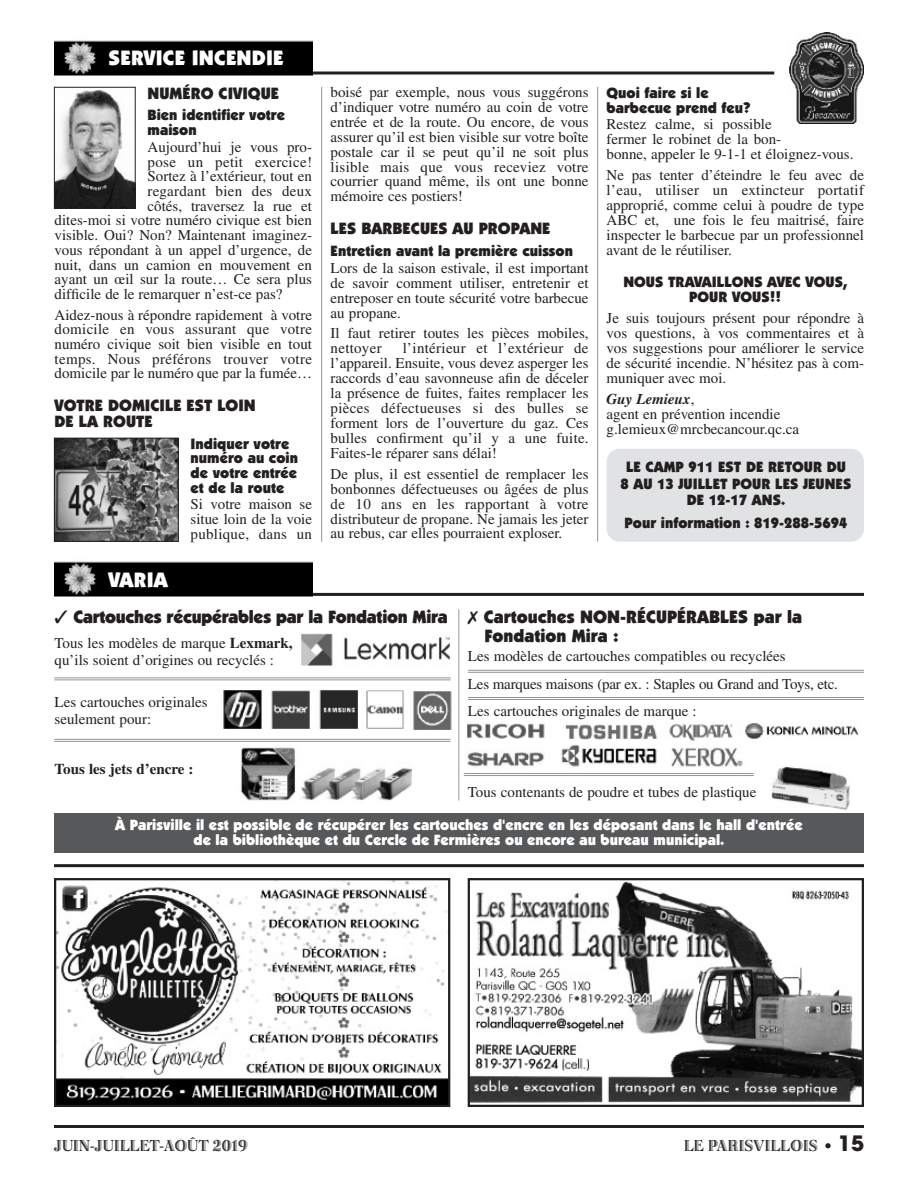
<style>
.page{position:relative;width:918px;height:1188px;background:#fff}
.page>*{position:absolute;margin:0;border:0;box-sizing:border-box;transform-origin:0 0}
.t1{font:900 21px "Itc Kabel";letter-spacing:.005em;color:#fff}
.t2{font:900 18px/19.4px "Itc Kabel";color:#231f20}
.t3{font:900 16.5px/16.2px "Itc Kabel";color:#231f20}
.t4{font:16.5px "Bertie Plain";color:#231f20}
.t5{font:15px/15px "Times";color:#231f20;text-align:justify}
.t6{font:900 15px/14.7px "Itc Kabel";color:#231f20}
.t7{font:900 15px/15px "Itc Kabel";color:#fff;text-align:center}
.t8{font:15px "Times";letter-spacing:.02em;color:#231f20}
.t9{font:700 15px "Times";color:#231f20}
.s1{font-weight:700;font-style:italic}
.s2{font-weight:700}
.s3{font-family:"Frutiger";font-weight:900;font-style:italic;font-size:15px}
.s4{font-family:"Avant Garde";font-weight:700;font-size:21px}
</style>
<div class="page">
<hr style="left:54px;top:1125px;width:810px;height:3px;background:#231f20">
<hr style="left:55px;top:72px;width:719px;height:3px;background:#231f20">
<img style="left:55px;top:40px;width:258px;height:36px">
<hr style="left:55px;top:593px;width:809px;height:3px;background:#231f20">
<img style="left:55px;top:561px;width:258px;height:36px">
<div style="left:607px;top:449px;width:257px;height:93px;background:#e1e2e4;border-radius:13px"></div>
<hr style="left:321px;top:87px;width:1px;height:455px;background:#939598">
<hr style="left:597px;top:87px;width:1px;height:455px;background:#939598">
<hr style="left:458px;top:609px;width:1px;height:191px;background:#939598">
<hr style="left:468px;top:670px;width:396px;height:1px;background:#939598">
<hr style="left:468px;top:672px;width:396px;height:1px;background:#939598">
<hr style="left:468px;top:697px;width:396px;height:1px;background:#939598">
<hr style="left:468px;top:699px;width:396px;height:1px;background:#939598">
<div style="left:54px;top:813px;width:810px;height:40px;background:#57585a"></div>
<img style="left:790px;top:33px;width:74px;height:91px">
<img style="left:56px;top:90px;width:78px;height:117px">
<div style="left:54px;top:87px;width:82px;height:122px;border:1px solid #231f20"></div>
<img style="left:56px;top:440px;width:121px;height:100px">
<div style="left:54px;top:438px;width:125px;height:104px;border:1px solid #231f20"></div>
<img style="left:57px;top:881px;width:390px;height:223px">
<div style="left:54px;top:878px;width:396px;height:229px;border:2px solid #231f20"></div>
<hr style="left:54px;top:864px;width:810px;height:3px;background:#231f20">
<img style="left:471px;top:881px;width:390px;height:222px">
<div style="left:468px;top:878px;width:396px;height:229px;border:2px solid #231f20"></div>
<img style="left:301px;top:633px;width:149px;height:33px">
<img style="left:466px;top:723px;width:192px;height:44px">
<img style="left:669px;top:723px;width:190px;height:18px">
<img style="left:671px;top:747px;width:72px;height:20px">
<img style="left:240px;top:747px;width:172px;height:54px">
<img style="left:771px;top:766px;width:79px;height:44px">
<img style="left:223px;top:690px;width:135px;height:39px">
<img style="left:366px;top:690px;width:86px;height:39px">
<hr style="left:54px;top:679px;width:397px;height:1px;background:#939598">
<hr style="left:54px;top:677px;width:397px;height:1px;background:#939598">
<hr style="left:54px;top:741px;width:397px;height:1px;background:#939598">
<hr style="left:54px;top:739px;width:397px;height:1px;background:#939598">
<hr style="left:464px;top:775px;width:290px;height:1px;background:#939598">
<hr style="left:464px;top:773px;width:290px;height:1px;background:#939598">
<h1 class="t1" style="left:109px;top:50px;width:176px">SERVICE INCENDIE</h1>
<p class="t3" style="left:148px;top:87px;width:133px">NUMÉRO CIVIQUE</p>
<p class="t6" style="left:148px;top:109px;width:139px">Bien identifier votre maison</p>
<p class="t5" style="left:148px;top:141px;width:166px">Aujourd’hui je vous pro-</p>
<p class="t8" style="left:148px;top:156px;width:166px">pose un petit exercice!</p>
<p class="t5" style="left:148px;top:170px;width:166px">Sortez à l’extérieur, tout en</p>
<p class="t5" style="left:148px;top:185px;width:166px">regardant bien des deux</p>
<p class="t5" style="left:148px;top:200px;width:166px">côtés, traversez la rue et</p>
<p class="t5" style="left:55px;top:214px;width:259px">dites-moi si votre numéro civique est bien</p>
<p class="t5" style="left:55px;top:229px;width:259px">visible. Oui? Non? Maintenant imaginez-</p>
<p class="t5" style="left:55px;top:244px;width:259px">vous répondant à un appel d’urgence, de</p>
<p class="t5" style="left:55px;top:259px;width:259px">nuit, dans un camion en mouvement en</p>
<p class="t5" style="left:55px;top:273px;width:259px">ayant un œil sur la route… Ce sera plus</p>
<p class="t5" style="left:55px;top:288px;width:229px">difficile de le remarquer n’est-ce pas?</p>
<p class="t5" style="left:55px;top:309px;width:259px">Aidez-nous à répondre rapidement à votre domicile en vous assurant que votre numéro civique soit bien visible en tout temps. Nous préférons trouver votre domicile par le numéro que par la fumée…</p>
<p class="t3" style="left:55px;top:398px;width:203px">VOTRE DOMICILE EST LOIN<br>DE LA ROUTE</p>
<p class="t6" style="left:191px;top:437px;width:109px">Indiquer votre numéro au coin de votre entrée et de la route</p>
<p class="t5" style="left:191px;top:499px;width:123px">Si votre maison se situe loin de la voie publique, dans un</p>
<h1 class="t1" style="left:109px;top:572px;width:61px">VARIA</h1>
<p class="t5" style="left:331px;top:86px;width:260px">boisé par exemple, nous vous suggérons d’indiquer votre numéro au coin de votre entrée et de la route. Ou encore, de vous assurer qu’il est bien visible sur votre boîte postale car il se peut qu’il ne soit plus lisible mais que vous receviez votre courrier quand même, ils ont une bonne mémoire ces postiers!</p>
<p class="t3" style="left:331px;top:222px;width:221px">LES BARBECUES AU PROPANE</p>
<p class="t6" style="left:331px;top:245px;width:244px">Entretien avant la première cuisson</p>
<p class="t5" style="left:331px;top:262px;width:260px">Lors de la saison estivale, il est important de savoir comment utiliser, entretenir et entreposer en toute sécurité votre barbecue au propane.</p>
<p class="t5" style="left:331px;top:327px;width:259px">Il faut retirer toutes les pièces mobiles, nettoyer</p>
<p class="t5" style="left:331px;top:342px;width:260px;text-indent:72px">l’intérieur et l’extérieur de l’appareil. Ensuite, vous devez asperger les raccords d’eau savonneuse afin de déceler la présence de fuites, faites remplacer les pièces défectueuses si des bulles se forment lors de l’ouverture du gaz. Ces bulles confirment qu’il y a une fuite.<br>Faites-le réparer sans délai!</p>
<p class="t5" style="left:331px;top:468px;width:260px">De plus, il est essentiel de remplacer les bonbonnes défectueuses ou âgées de plus de 10 ans en les rapportant à votre distributeur de propane. Ne jamais les jeter au rebus, car elles pourraient exploser.</p>
<p class="t6" style="left:607px;top:87px;width:146px">Quoi faire si le barbecue prend feu?</p>
<p class="t5" style="left:607px;top:118px;width:248px;text-align:left">Restez calme, si possible<br>fermer le robinet de la bon-<br>bonne, appeler le 9-1-1 et éloignez-vous.</p>
<p class="t5" style="left:607px;top:169px;width:259px">Ne pas tenter d’éteindre le feu avec de l’eau, utiliser un extincteur portatif approprié, comme celui à poudre de type ABC et, une fois le feu maitrisé, faire inspecter le barbecue par un professionnel avant de le réutiliser.</p>
<p class="t6" style="left:623px;top:276px;width:225px;text-align:center">NOUS TRAVAILLONS AVEC VOUS,<br>POUR VOUS!!</p>
<p class="t5" style="left:607px;top:312px;width:259px">Je suis toujours présent pour répondre à vos questions, à vos commentaires et à vos suggestions pour améliorer le service de sécurité incendie. N’hésitez pas à com&shy;muniquer avec moi.</p>
<p class="t5" style="left:607px;top:393px;width:194px;text-align:left"><span class="s1">Guy Lemieux</span>,<br>agent en prévention incendie g.lemieux@mrcbecancour.qc.ca</p>
<p class="t6" style="left:621px;top:460px;width:232px;line-height:16.8px;text-align:center">LE CAMP 911 EST DE RETOUR DU<br>8 AU 13 JUILLET POUR LES JEUNES<br>DE 12-17 ANS.</p>
<p class="t6" style="left:625px;top:517px;width:224px">Pour information : 819-288-5694</p>
<p class="t2" style="left:55px;top:609px;width:395px">✓ Cartouches récupérables par la Fondation Mira</p>
<p class="t5" style="left:55px;top:636px;width:240px;line-height:17px">Tous les modèles de marque <span class="s2">Lexmark, </span>qu’ils soient d’origines ou recyclés :</p>
<p class="t5" style="left:55px;top:695px;width:155px;line-height:17px">Les cartouches originales seulement pour:</p>
<p class="t9" style="left:55px;top:764px;width:140px">Tous les jets d’encre :</p>
<p class="t2" style="left:484px;top:609px;width:319px;text-indent:-17px">✗ Cartouches NON-RÉCUPÉRABLES par la<br>Fondation Mira :</p>
<p class="t5" style="left:468px;top:644px;width:372px;line-height:27.2px;text-align:left">Les modèles de cartouches compatibles ou recyclées<br>Les marques maisons (par ex. : Staples ou Grand and Toys, etc.<br>Les cartouches originales de marque :</p>
<p class="t5" style="left:468px;top:786px;width:290px">Tous contenants de poudre et tubes de plastique</p>
<p class="t7" style="left:115px;top:819px;width:689px">À Parisville il est possible de récupérer les cartouches d'encre en les déposant dans le hall d'entrée de la bibliothèque et du Cercle de Fermières ou encore au bureau municipal.</p>
<p class="t4" style="left:54px;top:1140px;width:195px">JUIN-JUILLET-AOÛT 2019</p>
<p class="t4" style="left:684px;top:1140px;width:181px">LE PARISVILLOIS <span class="s3">•</span> <span class="s4">15</span></p>
</div>
